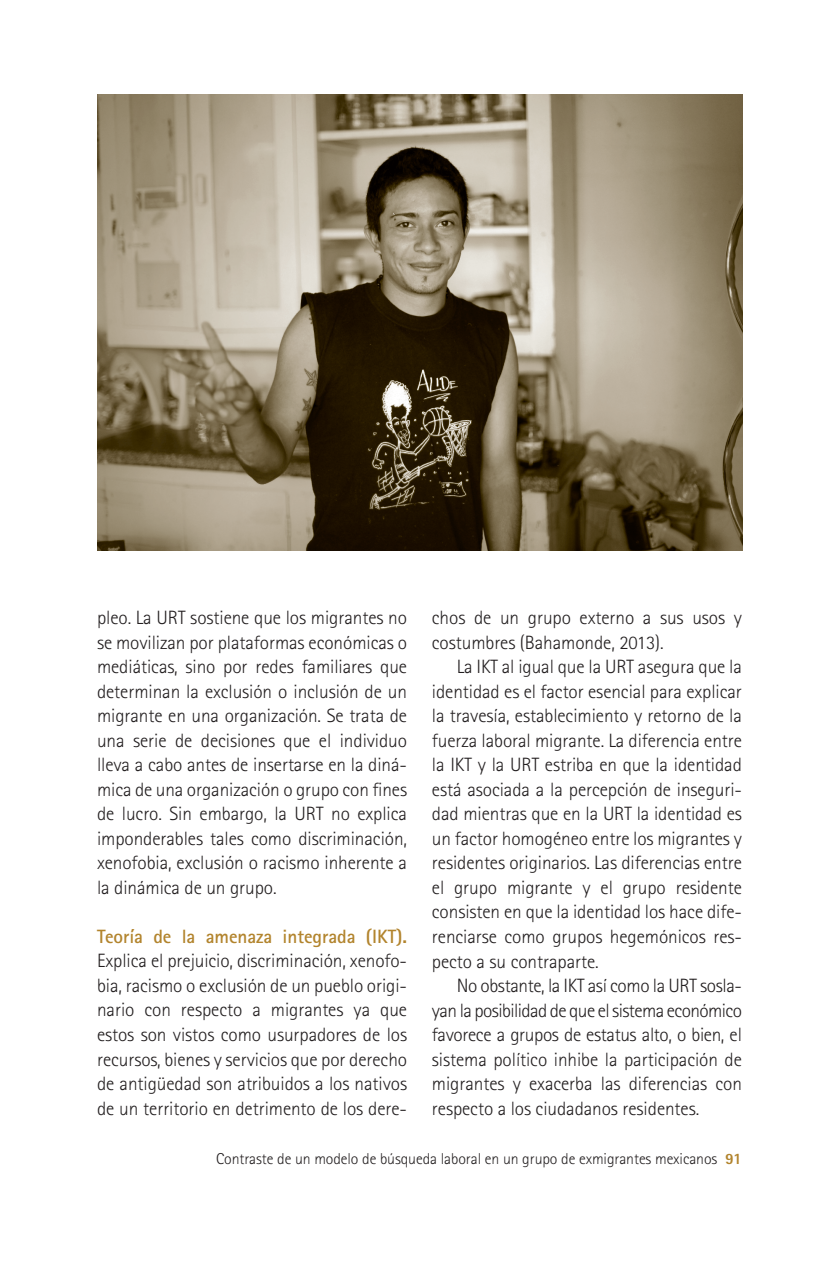
<style>
.page{position:relative;width:840px;height:1263px;background:#fff}
.page>*{position:absolute;margin:0;border:0;box-sizing:border-box;transform-origin:0 0}
.t1{font:300 19.25px/24.5px "Rotis Sans Serif Std";letter-spacing:-.005em;color:#231f20;text-align:justify}
.t2{font:700 19.25px "Rotis Sans Serif Std";letter-spacing:-.005em;color:#b2842d}
.t3{font:300 15.75px "Rotis Sans Serif Std";letter-spacing:-.005em;color:#231f20}
.s1{font-weight:800;color:#b2842d}
</style>
<div class="page">
<img style="left:97px;top:95px;width:645px;height:455px">
<p class="t1" style="left:97px;top:605px;width:312px">pleo. La URT sostiene que los migrantes no se movilizan por plataformas económicas o mediáticas, sino por redes familiares que determinan la exclusión o inclusión de un migrante en una organización. Se trata de una serie de decisiones que el individuo lleva a cabo antes de insertarse en la diná&shy;mica de una organización o grupo con fines de lucro. Sin embargo, la URT no explica imponderables tales como discriminación, xenofobia, exclusión o racismo inherente a la dinámica de un grupo.</p>
<p class="t2" style="left:97px;top:924px;width:312px">Teoría de la amenaza integrada (IKT).</p>
<p class="t1" style="left:97px;top:948px;width:312px">Explica el prejuicio, discriminación, xenofo&shy;bia, racismo o exclusión de un pueblo origi&shy;nario con respecto a migrantes ya que estos son vistos como usurpadores de los recursos, bienes y servicios que por derecho de antigüedad son atribuidos a los nativos de un territorio en detrimento de los dere-</p>
<p class="t1" style="left:432px;top:605px;width:312px">chos de un grupo externo a sus usos y costumbres (Bahamonde, 2013).</p>
<p class="t1" style="left:432px;top:654px;width:312px;text-indent:25px">La IKT al igual que la URT asegura que la identidad es el factor esencial para explicar la travesía, establecimiento y retorno de la fuerza laboral migrante. La diferencia entre la IKT y la URT estriba en que la identidad está asociada a la percepción de inseguri&shy;dad mientras que en la URT la identidad es un factor homogéneo entre los migrantes y residentes originarios. Las diferencias entre el grupo migrante y el grupo residente consisten en que la identidad los hace dife&shy;renciarse como grupos hegemónicos res&shy;pecto a su contraparte.</p>
<p class="t1" style="left:432px;top:973px;width:312px;text-indent:25px">No obstante, la IKT así como la URT sosla&shy;yan la posibilidad de que el sistema económico favorece a grupos de estatus alto, o bien, el sistema político inhibe la participación de migrantes y exacerba las diferencias con respecto a los ciudadanos residentes.</p>
<p class="t3" style="left:216px;top:1148px;width:527px">Contraste de un modelo de búsqueda laboral en un grupo de exmigrantes mexicanos <span class="s1">91</span></p>
</div>
